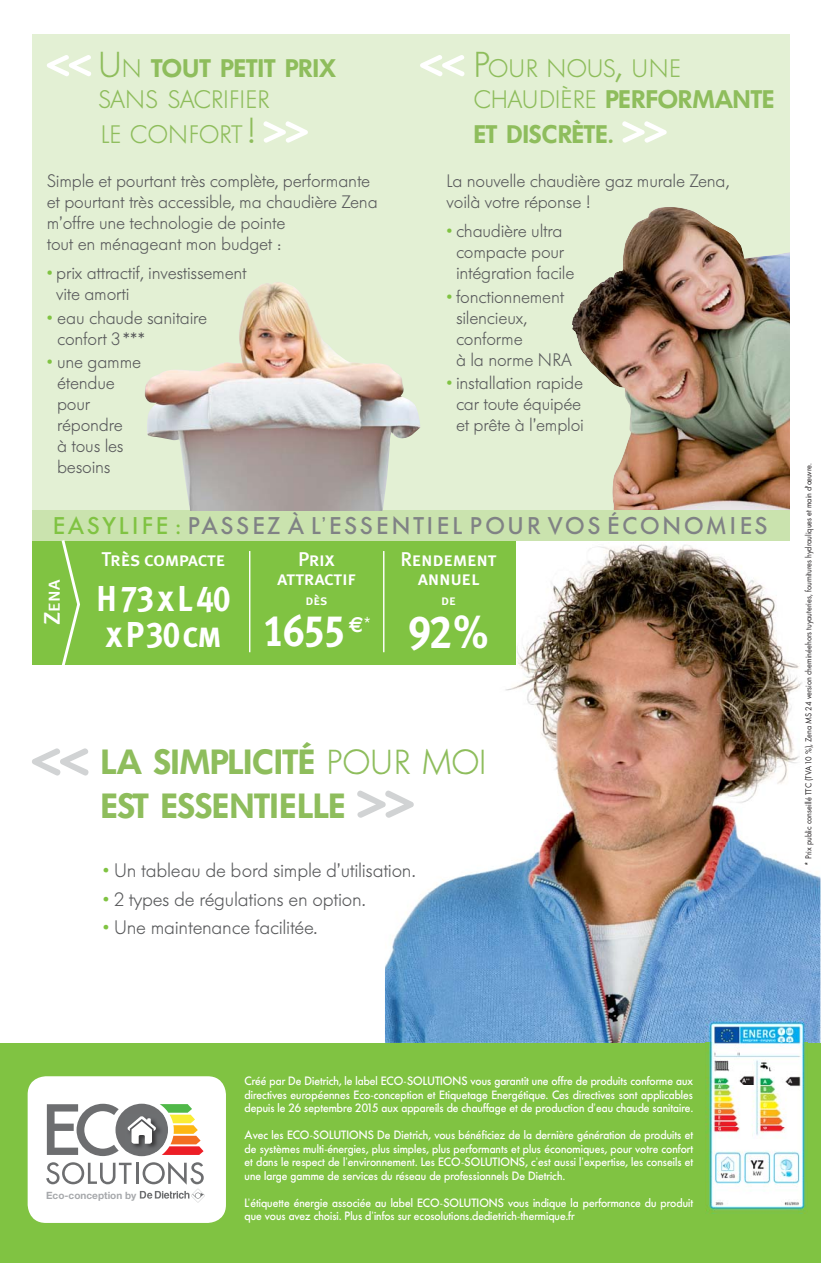
<style>
.page{position:relative;width:821px;height:1263px;background:#fff}
.page>*{position:absolute;margin:0;border:0;box-sizing:border-box;transform-origin:0 0}
.t1{font:46.5px "Meta Plus Bold Caps";color:#fff;scale:.9 1}
.t2{font:44.25px "Meta Plus Bold Caps";color:#fff;scale:.9 1}
.t3{font:36px/36px "Meta Plus Bold Caps";letter-spacing:-.02em;color:#fff;scale:.9 1}
.t4{font:600 34.65px/43.5px "Futura BQ";letter-spacing:-.03em;color:#8ebd5c}
.t5{font:300 25.2px/31.5px "Futura BQ";letter-spacing:-.015em;color:#8ebd5c}
.t6{font:300 25.2px/31.5px "Futura BQ";letter-spacing:.005em;color:#8ebd5c}
.t7{font:600 25.2px "Futura BQ";letter-spacing:-.02em;color:#8ebd5c}
.t8{font:500 24px "Futura BQ";letter-spacing:.115em;color:#808285}
.t9{font:19.95px/18.5px "Meta Plus Medium Caps";letter-spacing:-.02em;color:#fff;text-align:center}
.t10{font:300 19.5px "Futura BQ";letter-spacing:-.015em;color:#58595b}
.t11{font:300 18px/21px "Futura BQ";letter-spacing:-.015em;color:#58595b}
.t12{font:15.75px "Meta Plus Medium Caps";color:#fff;scale:1.15 1}
.t13{font:14.25px "Meta Plus Medium Caps";color:#fff}
.t14{font:500 12px/13.5px "Futura BQ";letter-spacing:-.015em;color:#fff;text-align:justify}
.t15{font:700 10.05px "Helvetica Neue";color:#a7a9ac}
.t16{font:9px "Futura T";color:#231f20;scale:.9 1}
.s1{font-size:36px}
.s2{font-weight:600}
.s3{color:#80c342}
.s4{font-weight:300;font-size:36px}
.s5{font-size:22.5px}
.s6{font-weight:300}
</style>
<div class="page">
<img style="left:385px;top:520px;width:435px;height:523px">
<div style="left:32px;top:34px;width:757px;height:476px;background:#e3f0d4"></div>
<svg style="left:47px;top:55px;width:44px;height:21px"></svg>
<svg style="left:263px;top:121px;width:45px;height:22px"></svg>
<svg style="left:420px;top:55px;width:44px;height:21px"></svg>
<svg style="left:622px;top:121px;width:44px;height:22px"></svg>
<div style="left:32px;top:511px;width:757px;height:30px;background:#cae3ae"></div>
<div style="left:32px;top:510px;width:757px;height:30px;background:#cae3ae"></div>
<svg style="left:32px;top:748px;width:56px;height:27px"></svg>
<svg style="left:357px;top:790px;width:57px;height:28px"></svg>
<div style="left:32px;top:541px;width:483px;height:123px;background:#80c342"></div>
<hr style="left:249px;top:551px;width:1px;height:101px;background:#fff">
<hr style="left:383px;top:551px;width:1px;height:101px;background:#fff">
<svg style="left:59px;top:540px;width:23px;height:125px"></svg>
<div style="left:0;top:1043px;width:821px;height:220px;background:#80c342"></div>
<div style="left:28px;top:1076px;width:198px;height:147px;background:#fff;border-radius:18px"></div>
<svg style="left:47px;top:1104px;width:72px;height:52px"></svg>
<div style="left:115px;top:1104px;width:53px;height:52px;background:#6d6e70;border-radius:50%"></div>
<svg style="left:46px;top:1162px;width:85px;height:22px"></svg>
<hr style="left:136px;top:1163px;width:2px;height:21px;background:#6d6e70">
<svg style="left:140px;top:1162px;width:65px;height:40px"></svg>
<svg style="left:127px;top:1104px;width:76px;height:51px"></svg>
<img style="left:705px;top:1018px;width:102px;height:193px">
<img style="left:572px;top:207px;width:217px;height:303px">
<img style="left:144px;top:282px;width:276px;height:228px">
<h3 class="t6" style="left:98px;top:54px;width:239px"><span class="s1">U</span>N <span class="s2">TOUT PETIT PRIX<br></span>SANS SACRIFIER</h3>
<h3 class="t5" style="left:101px;top:120px;width:156px">LE CONFORT <span class="s1">!</span></h3>
<h3 class="t11" style="left:47px;top:172px;width:332px">Simple et pourtant très complète, performante et pourtant très accessible, ma chaudière Zena m’offre une technologie de pointe<br>tout en ménageant mon budget :</h3>
<h3 class="t11" style="left:56px;top:264px;width:192px;text-indent:-9px"><span class="s3">•</span> prix attractif, investissement vite amorti</h3>
<h3 class="t11" style="left:57px;top:308px;width:152px;text-indent:-10px"><span class="s3">•</span> eau chaude sanitaire confort 3 ***</h3>
<h3 class="t11" style="left:57px;top:352px;width:86px;text-indent:-10px"><span class="s3">•</span> une gamme étendue pour répondre<br>à tous les besoins</h3>
<h3 class="t5" style="left:473px;top:54px;width:302px"><span class="s1">P</span>OUR NOUS<span class="s1">,</span> UNE<br>CHAUDIÈRE <span class="s2">PERFORMANTE</span></h3>
<h3 class="t7" style="left:473px;top:123px;width:142px">ET DISCRÈTE<span class="s4">.</span></h3>
<h3 class="t11" style="left:446px;top:172px;width:284px">La nouvelle chaudière gaz murale Zena, voilà votre réponse !</h3>
<h3 class="t11" style="left:456px;top:222px;width:120px;text-indent:-9px"><span class="s3">•</span> chaudière ultra compacte pour intégration facile</h3>
<h3 class="t11" style="left:456px;top:287px;width:118px;text-indent:-9px"><span class="s3">•</span> fonctionnement silencieux, conforme<br>à la norme NRA</h3>
<h3 class="t11" style="left:446px;top:373px;width:139px;text-align:center"><span class="s3">•</span> installation rapide car toute équipée et prête à l’emploi</h3>
<h3 class="t8" style="left:53px;top:515px;width:716px"><span class="s3">EASYLIFE :</span> PASSEZ À L’ESSENTIEL POUR VOS ÉCONOMIES</h3>
<h3 class="t12" style="left:45px;top:625px;width:42px;rotate:-90deg"><span class="s5">Z</span>ENA</h3>
<h3 class="t9" style="left:101px;top:550px;width:126px">Très compacte</h3>
<h3 class="t3" style="left:96px;top:580px;width:151px">H 73 x L 40 x P 30 cm</h3>
<h3 class="t9" style="left:277px;top:550px;width:81px">Prix attractif</h3>
<p class="t13" style="left:305px;top:592px;width:23px">dès</p>
<h2 class="t2" style="left:263px;top:605px;width:121px">1655 <sup>€</sup><sup>*</sup></h2>
<h3 class="t9" style="left:400px;top:550px;width:98px">Rendement annuel</h3>
<p class="t13" style="left:441px;top:592px;width:16px">de</p>
<h1 class="t1" style="left:408px;top:605px;width:90px">92 %</h1>
<h3 class="t4" style="left:100px;top:743px;width:388px">LA SIMPLICITÉ <span class="s6">POUR MOI<br></span>EST ESSENTIELLE</h3>
<h3 class="t10" style="left:103px;top:862px;width:314px"><span class="s3">•</span> Un tableau de bord simple d’utilisation.</h3>
<h3 class="t10" style="left:103px;top:890px;width:265px"><span class="s3">•</span> 2 types de régulations en option.</h3>
<h3 class="t10" style="left:103px;top:919px;width:216px"><span class="s3">•</span> Une maintenance facilitée.</h3>
<p class="t16" style="left:804px;top:865px;width:449px;rotate:-90deg">* Prix public conseillé TTC (TVA 10 %), Zena MS 24 version cheminéehors tuyauteries, fournitures hydrauliques et main d'œuvre.</p>
<p class="t15" style="left:46px;top:1191px;width:92px">Eco-conception by</p>
<p class="t14" style="left:244px;top:1075px;width:450px">Créé par De Dietrich, le label ECO-SOLUTIONS vous garantit une offre de produits conforme aux directives européennes Eco-conception et Etiquetage Energétique. Ces directives sont applicables depuis le 26 septembre 2015 aux appareils de chauffage et de production d’eau chaude sanitaire.</p>
<p class="t14" style="left:244px;top:1129px;width:450px">Avec les ECO-SOLUTIONS De Dietrich, vous bénéficiez de la dernière génération de produits et de systèmes multi-énergies, plus simples, plus performants et plus économiques, pour votre confort et dans le respect de l’environnement. Les ECO-SOLUTIONS, c’est aussi l’expertise, les conseils et une large gamme de services du réseau de professionnels De Dietrich.</p>
<p class="t14" style="left:244px;top:1197px;width:450px">L’étiquette énergie associée au label ECO-SOLUTIONS vous indique la performance du produit que vous avez choisi. Plus d’infos sur ecosolutions.dedietrich-thermique.fr</p>
</div>
